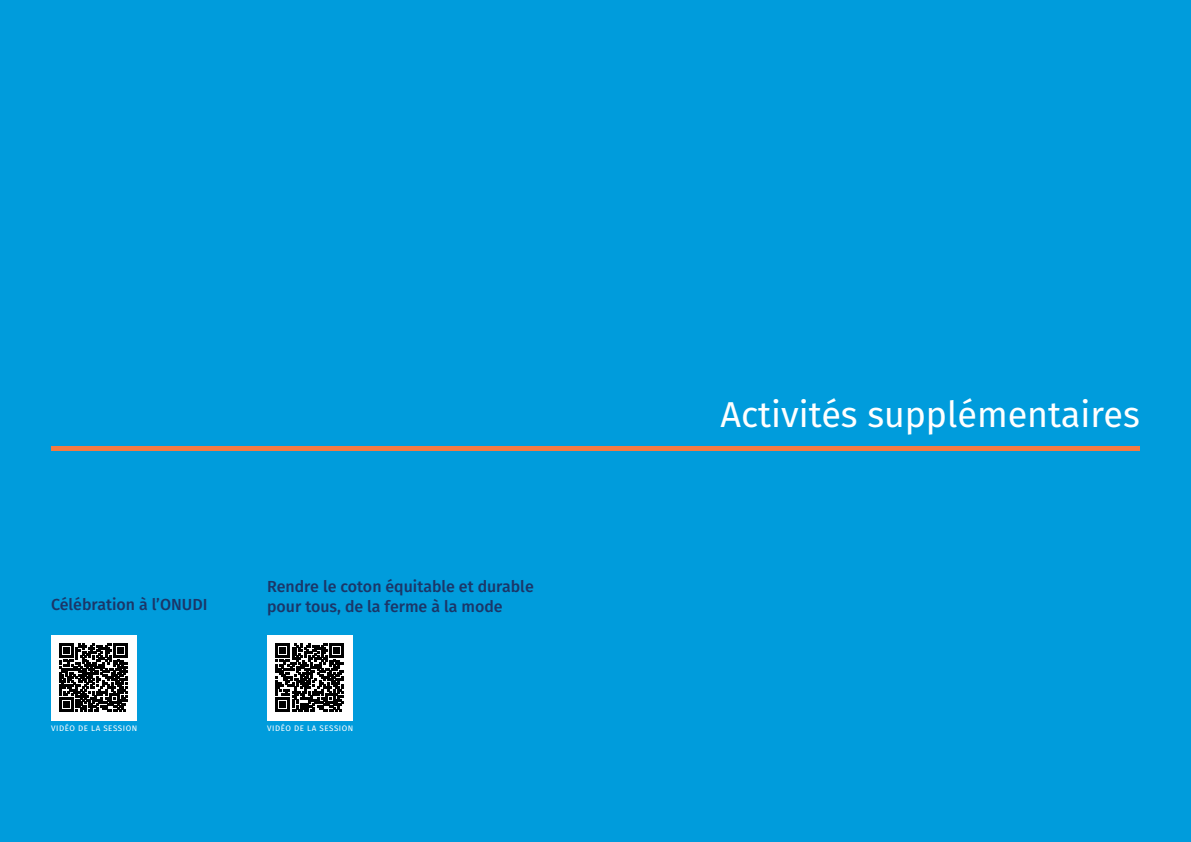
<style>
.page{position:relative;width:1191px;height:842px;background:#009cdc}
.page>*{position:absolute;margin:0;border:0;box-sizing:border-box;transform-origin:0 0}
.t1{font:36px "Fira Sans";color:#fff}
.t2{font:500 16px/19.5px "Fira Sans";color:#1b3668}
.t3{font:8px "Fira Sans";letter-spacing:.07em;color:#fff}
</style>
<div class="page">
<hr style="left:51px;top:447px;width:1089px;height:4px;background:#f47a42">
<div style="left:51px;top:635px;width:85px;height:85px;background:#fff"></div>
<svg style="left:59px;top:643px;width:69px;height:69px"></svg>
<div style="left:267px;top:635px;width:85px;height:85px;background:#fff"></div>
<svg style="left:275px;top:643px;width:69px;height:69px"></svg>
<p class="t2" style="left:51px;top:594px;width:158px">Célébration à l’ONUDI</p>
<p class="t2" style="left:267px;top:576px;width:268px">Rendre le coton équitable et durable pour tous, de la ferme à la mode</p>
<p class="t3" style="left:51px;top:722px;width:88px">VIDÉO DE LA SESSION</p>
<p class="t3" style="left:267px;top:722px;width:88px">VIDÉO DE LA SESSION</p>
<h1 class="t1" style="left:720px;top:387px;width:421px">Activités supplémentaires</h1>
</div>
